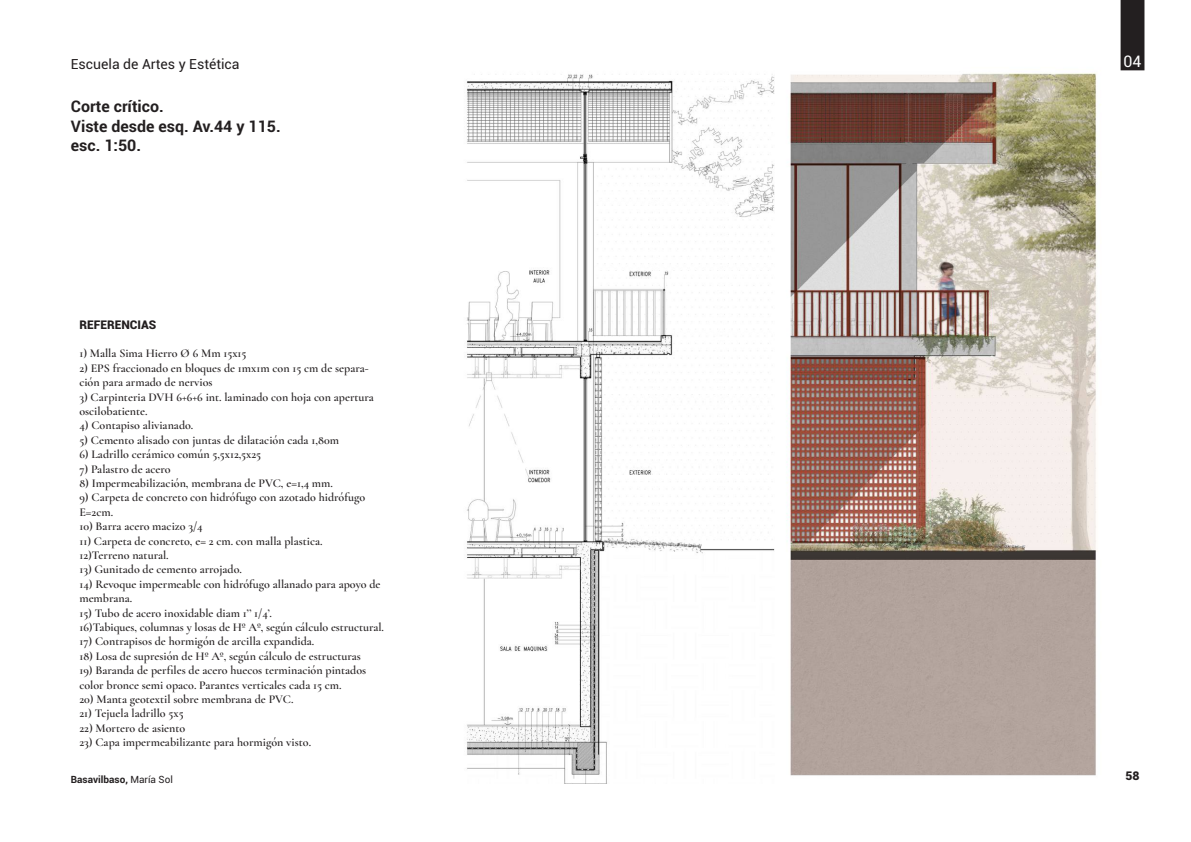
<style>
.page{position:relative;width:1191px;height:842px;background:#fff}
.page>*{position:absolute;margin:0;border:0;box-sizing:border-box;transform-origin:0 0}
.t1{font:700 16px "Roboto";color:#231f20}
.t2{font:16px "Roboto";color:#fff}
.t3{font:14px "Roboto";color:#231f20}
.t4{font:600 12px/14.4px "Cormorant Garamond";color:#231f20}
.t5{font:900 12px "Roboto";color:#231f20}
.t6{font:700 10px "Roboto";color:#231f20}
.s1{font-weight:400}
</style>
<div class="page">
<div style="left:1121px;top:0;width:23px;height:70px;background:#231f20"></div>
<div style="left:1120px;top:0;width:24px;height:70px;border:1px solid #231f20"></div>
<img style="left:467px;top:73px;width:630px;height:710px">
<p class="t3" style="left:71px;top:55px;width:170px">Escuela de Artes y Estética</p>
<p class="t1" style="left:71px;top:95px;width:94px">Corte crítico.</p>
<p class="t1" style="left:71px;top:115px;width:211px">Viste desde esq. Av.44 y 115.</p>
<p class="t1" style="left:71px;top:134px;width:72px">esc. 1:50.</p>
<p class="t5" style="left:79px;top:316px;width:78px">REFERENCIAS</p>
<p class="t4" style="left:79px;top:346px;width:169px">1) Malla Sima Hierro Ø 6 Mm 15x15</p>
<p class="t4" style="left:79px;top:361px;width:291px">2) EPS fraccionado en bloques de 1mx1m con 15 cm de separa&shy;ción para armado de nervios</p>
<p class="t4" style="left:79px;top:389px;width:296px">3) Carpinteria DVH 6+6+6 int. laminado con hoja con apertura oscilobatiente.</p>
<p class="t4" style="left:79px;top:418px;width:115px">4) Contapiso alivianado.</p>
<p class="t4" style="left:79px;top:433px;width:261px">5) Cemento alisado con juntas de dilatación cada 1,80m</p>
<p class="t4" style="left:79px;top:447px;width:183px">6) Ladrillo cerámico común 5,5x12,5x25</p>
<p class="t4" style="left:79px;top:461px;width:93px">7) Palastro de acero</p>
<p class="t4" style="left:79px;top:476px;width:255px">8) Impermeabilización, membrana de PVC, e=1,4 mm.</p>
<p class="t4" style="left:79px;top:490px;width:287px">9) Carpeta de concreto con hidrófugo con azotado hidrófugo<br>E=2cm.</p>
<p class="t4" style="left:79px;top:519px;width:125px">10) Barra acero macizo 3/4</p>
<p class="t4" style="left:79px;top:533px;width:245px">11) Carpeta de concreto, e= 2 cm. con malla plastica.</p>
<p class="t4" style="left:79px;top:548px;width:91px">12)Terreno natural.</p>
<p class="t4" style="left:79px;top:562px;width:164px">13) Gunitado de cemento arrojado.</p>
<p class="t4" style="left:79px;top:577px;width:303px">14) Revoque impermeable con hidrófugo allanado para apoyo de membrana.</p>
<p class="t4" style="left:79px;top:605px;width:194px">15) Tubo de acero inoxidable diam 1’’ 1/4’.</p>
<p class="t4" style="left:79px;top:620px;width:306px">16)Tabiques, columnas y losas de Hº Aº, según cálculo estructural.</p>
<p class="t4" style="left:79px;top:634px;width:236px">17) Contrapisos de hormigón de arcilla expandida.</p>
<p class="t4" style="left:79px;top:649px;width:283px">18) Losa de supresión de Hº Aº, según cálculo de estructuras</p>
<p class="t4" style="left:79px;top:663px;width:288px">19) Baranda de perfiles de acero huecos terminación pintados color bronce semi opaco. Parantes verticales cada 15 cm.</p>
<p class="t4" style="left:79px;top:692px;width:216px">20) Manta geotextil sobre membrana de PVC.</p>
<p class="t4" style="left:79px;top:706px;width:106px">21) Tejuela ladrillo 5x5</p>
<p class="t4" style="left:79px;top:721px;width:108px">22) Mortero de asiento</p>
<p class="t4" style="left:79px;top:735px;width:233px">23) Capa impermeabilizante para hormigón visto.</p>
<p class="t6" style="left:71px;top:772px;width:104px">Basavilbaso, <span class="s1">María Sol</span></p>
<p class="t2" style="left:1123px;top:50px;width:19px">04</p>
<p class="t5" style="left:1125px;top:767px;width:15px">58</p>
</div>
